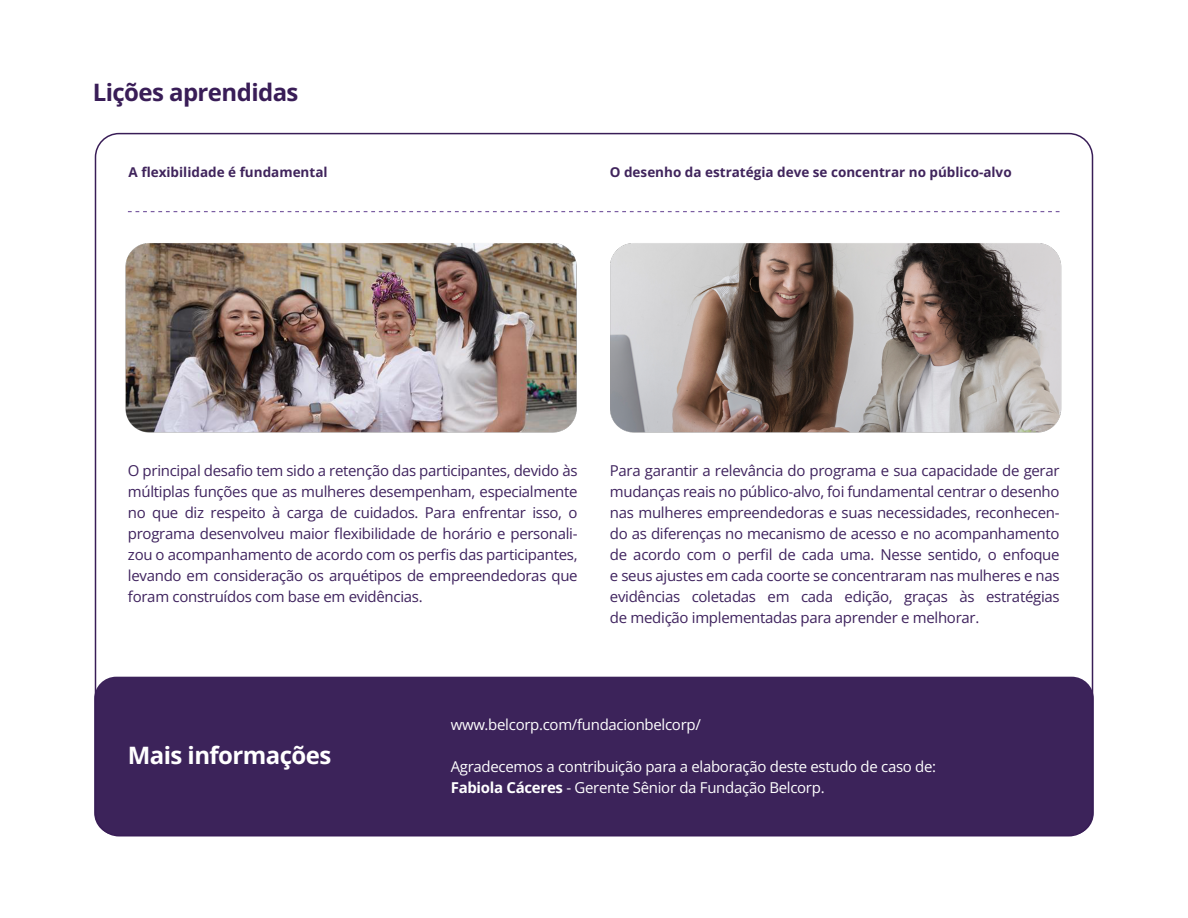
<style>
.page{position:relative;width:1188px;height:918px;background:#fff}
.page>*{position:absolute;margin:0;border:0;box-sizing:border-box;transform-origin:0 0}
.t1{font:700 24px "Open Sans";letter-spacing:-.025em;color:#391d57}
.t2{font:700 24px "Open Sans";letter-spacing:-.025em;color:#fff}
.t3{font:15px/21px "Open Sans";letter-spacing:-.02em;color:#3f235e;text-align:justify}
.t4{font:15px/21px "Open Sans";letter-spacing:-.02em;color:#fff}
.t5{font:700 13.5px "Open Sans";color:#40245c}
.s1{font-weight:700}
</style>
<div class="page">
<img style="left:94px;top:132px;width:1000px;height:705px">
<h1 class="t1" style="left:93px;top:75px;width:207px">Lições aprendidas</h1>
<p class="t5" style="left:129px;top:163px;width:201px">A flexibilidade é fundamental</p>
<p class="t5" style="left:610px;top:163px;width:403px">O desenho da estratégia deve se concentrar no público-alvo</p>
<p class="t3" style="left:128px;top:460px;width:451px">O principal desafio tem sido a retenção das participantes, devido às múltiplas funções que as mulheres desempenham, especialmente no que diz respeito à carga de cuidados. Para enfrentar isso, o programa desenvolveu maior flexibilidade de horário e personali&shy;zou o acompanhamento de acordo com os perfis das participantes, levando em consideração os arquétipos de empreendedoras que foram construídos com base em evidências.</p>
<p class="t3" style="left:610px;top:460px;width:451px">Para garantir a relevância do programa e sua capacidade de gerar mudanças reais no público-alvo, foi fundamental centrar o desenho nas mulheres empreendedoras e suas necessidades, reconhecen&shy;do as diferenças no mecanismo de acesso e no acompanhamento de acordo com o perfil de cada uma. Nesse sentido, o enfoque e seus ajustes em cada coorte se concentraram nas mulheres e nas evidências coletadas em cada edição, graças às estratégias de medição implementadas para aprender e melhorar.</p>
<h1 class="t2" style="left:128px;top:739px;width:205px">Mais informações</h1>
<p class="t4" style="left:451px;top:714px;width:252px">www.belcorp.com/fundacionbelcorp/</p>
<p class="t4" style="left:451px;top:756px;width:487px">Agradecemos a contribuição para a elaboração deste estudo de caso de:<br><span class="s1">Fabiola Cáceres</span> - Gerente Sênior da Fundação Belcorp.</p>
</div>
